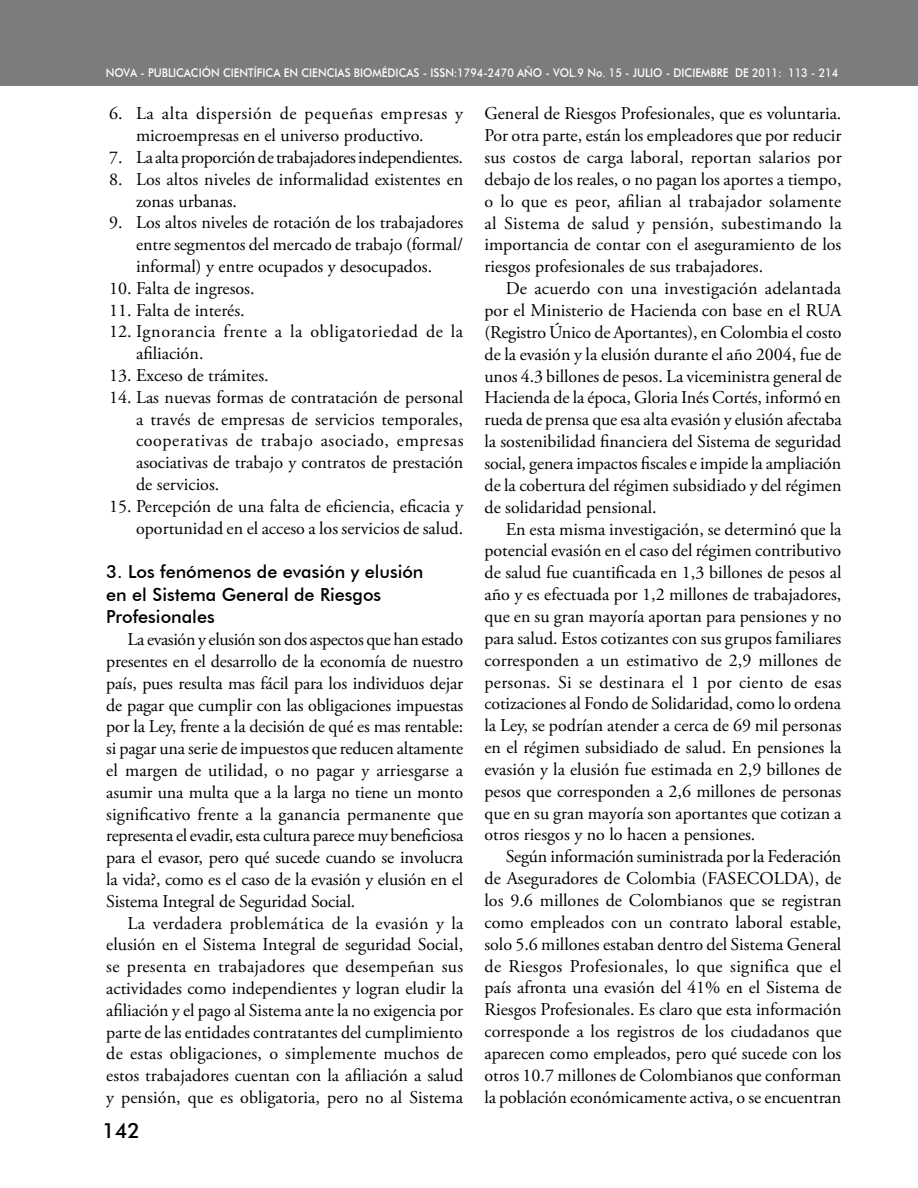
<style>
.page{position:relative;width:918px;height:1188px;background:#fff}
.page>*{position:absolute;margin:0;border:0;box-sizing:border-box;transform-origin:0 0}
.t1{font:500 21px "Futura BT";color:#000}
.t2{font:18px/21.9px "Adobe Garamond Pro";color:#000;text-align:justify}
.t3{font:500 18px/22.6px "Futura BT";color:#000}
.t4{font:18px/21.8px "Adobe Garamond Pro";letter-spacing:.035em;color:#000}
.t5{font:18px "Adobe Garamond Pro";letter-spacing:-.02em;color:#000}
.t6{font:500 12px "Futura BT";color:#fff;scale:.9 1}
</style>
<div class="page">
<div style="left:0;top:0;width:918px;height:86px;background:#7b7c7e"></div>
<p class="t6" style="left:106px;top:66px;width:646px">NOVA - Publicación Científica EN CIENCIAS BIOMÉDICAS - ISSN:1794-2470 AÑO - Vol.9 No. 15 - JULIO - DICIE</p>
<p class="t6" style="left:701px;top:66px;width:154px">MBRE DE 2011: 113 - 214</p>
<p class="t2" style="left:136px;top:103px;width:328px;text-indent:-27px">6. La alta dispersión de pequeñas empresas y microempresas en el universo productivo.</p>
<p class="t5" style="left:109px;top:146px;width:356px">7. La alta proporción de trabajadores independientes.</p>
<p class="t2" style="left:136px;top:169px;width:329px;text-indent:-27px">8. Los altos niveles de informalidad existentes en zonas urbanas.</p>
<p class="t2" style="left:136px;top:212px;width:329px;text-indent:-27px">9. Los altos niveles de rotación de los trabajadores entre segmentos del mercado de trabajo (formal/ informal) y entre ocupados y desocupados.</p>
<p class="t2" style="left:109px;top:278px;width:147px">10. Falta de ingresos.</p>
<p class="t2" style="left:109px;top:300px;width:137px">11. Falta de interés.</p>
<p class="t4" style="left:136px;top:321px;width:329px;text-indent:-27px">12. Ignorancia frente a la obligatoriedad de la afiliación.</p>
<p class="t2" style="left:109px;top:365px;width:161px">13. Exceso de trámites.</p>
<p class="t2" style="left:136px;top:387px;width:329px;text-indent:-27px">14. Las nuevas formas de contratación de personal a través de empresas de servicios temporales, cooperativas de trabajo asociado, empresas asociativas de trabajo y contratos de prestación de servicios.</p>
<p class="t2" style="left:109px;top:496px;width:356px;text-align:right">15. Percepción de una falta de eficiencia, eficacia y oportunidad en el acceso a los servicios de salud.</p>
<p class="t3" style="left:106px;top:560px;width:319px">3. Los fenómenos de evasión y elusión en el Sistema General de Riesgos<br>Profesionales</p>
<p class="t2" style="left:106px;top:629px;width:359px;text-indent:21px">La evasión y elusión son dos aspectos que han estado presentes en el desarrollo de la economía de nuestro país, pues resulta mas fácil para los individuos dejar de pagar que cumplir con las obligaciones impuestas por la Ley, frente a la decisión de qué es mas rentable: si pagar una serie de impuestos que reducen altamente el margen de utilidad, o no pagar y arriesgarse a asumir una multa que a la larga no tiene un monto significativo frente a la ganancia permanente que representa el evadir, esta cultura parece muy beneficiosa para el evasor, pero qué sucede cuando se involucra la vida?, como es el caso de la evasión y elusión en el Sistema Integral de Seguridad Social.</p>
<p class="t2" style="left:106px;top:913px;width:359px;text-indent:21px">La verdadera problemática de la evasión y la elusión en el Sistema Integral de seguridad Social, se presenta en trabajadores que desempeñan sus actividades como independientes y logran eludir la afiliación y el pago al Sistema ante la no exigencia por parte de las entidades contratantes del cumplimiento de estas obligaciones, o simplemente muchos de estos trabajadores cuentan con la afiliación a salud y pensión, que es obligatoria, pero no al Sistema</p>
<p class="t1" style="left:102px;top:1118px;width:40px">142</p>
<p class="t2" style="left:485px;top:103px;width:359px">General de Riesgos Profesionales, que es voluntaria.<br>Por otra parte, están los empleadores que por reducir sus costos de carga laboral, reportan salarios por debajo de los reales, o no pagan los aportes a tiempo, o lo que es peor, afilian al trabajador solamente al Sistema de salud y pensión, subestimando la importancia de contar con el aseguramiento de los riesgos profesionales de sus trabajadores.</p>
<p class="t2" style="left:485px;top:278px;width:359px;text-indent:21px">De acuerdo con una investigación adelantada por el Ministerio de Hacienda con base en el RUA (Registro Único de Aportantes), en Colombia el costo de la evasión y la elusión durante el año 2004, fue de unos 4.3 billones de pesos. La viceministra general de Hacienda de la época, Gloria Inés Cortés, informó en rueda de prensa que esa alta evasión y elusión afectaba la sostenibilidad financiera del Sistema de seguridad social, genera impactos fiscales e impide la ampliación de la cobertura del régimen subsidiado y del régimen de solidaridad pensional.</p>
<p class="t2" style="left:485px;top:519px;width:359px;text-indent:21px">En esta misma investigación, se determinó que la potencial evasión en el caso del régimen contributivo de salud fue cuantificada en 1,3 billones de pesos al año y es efectuada por 1,2 millones de trabajadores, que en su gran mayoría aportan para pensiones y no para salud. Estos cotizantes con sus grupos familiares corresponden a un estimativo de 2,9 millones de personas. Si se destinara el 1 por ciento de esas cotizaciones al Fondo de Solidaridad, como lo ordena la Ley, se podrían atender a cerca de 69 mil personas en el régimen subsidiado de salud. En pensiones la evasión y la elusión fue estimada en 2,9 billones de pesos que corresponden a 2,6 millones de personas que en su gran mayoría son aportantes que cotizan a otros riesgos y no lo hacen a pensiones.</p>
<p class="t2" style="left:485px;top:846px;width:359px;text-indent:21px">Según información suministrada por la Federación de Aseguradores de Colombia (FASECOLDA), de los 9.6 millones de Colombianos que se registran como empleados con un contrato laboral estable, solo 5.6 millones estaban dentro del Sistema General de Riesgos Profesionales, lo que significa que el país afronta una evasión del 41% en el Sistema de Riesgos Profesionales. Es claro que esta información corresponde a los registros de los ciudadanos que aparecen como empleados, pero qué sucede con los otros 10.7 millones de Colombianos que conforman la población económicamente activa, o se encuentran</p>
</div>
